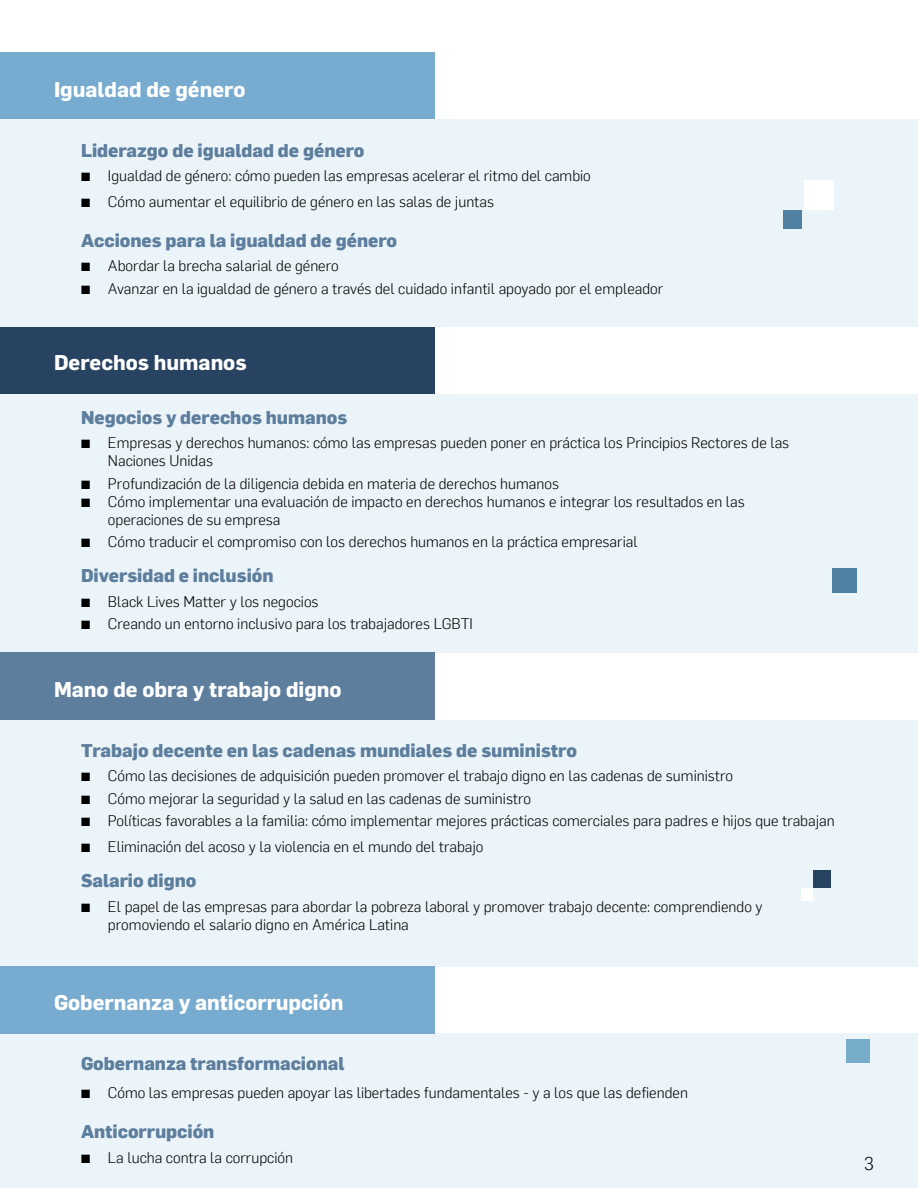
<style>
.page{position:relative;width:918px;height:1188px;background:#fff}
.page>*{position:absolute;margin:0;border:0;box-sizing:border-box;transform-origin:0 0}
.t1{font:700 21px "Flama";color:#fff}
.t2{font:800 18px "Flama";color:#5d7e9d}
.t3{font:300 18px "Flama";color:#000}
.t4{font:300 15px/18px "Flama";color:#000}
.s1{font-weight:400}
</style>
<div class="page">
<div style="left:0;top:720px;width:918px;height:247px;background:#ebf4f9"></div>
<div style="left:0;top:394px;width:918px;height:259px;background:#ebf4f9"></div>
<div style="left:0;top:119px;width:918px;height:208px;background:#ebf4f9"></div>
<div style="left:0;top:52px;width:435px;height:67px;background:#78abd0"></div>
<div style="left:813px;top:870px;width:18px;height:18px;background:#274361"></div>
<div style="left:783px;top:210px;width:18px;height:18px;background:#5181a2"></div>
<div style="left:804px;top:180px;width:29px;height:29px;background:#fff"></div>
<div style="left:0;top:652px;width:435px;height:68px;background:#5d7e9d"></div>
<div style="left:0;top:327px;width:435px;height:67px;background:#274361"></div>
<div style="left:0;top:1034px;width:918px;height:154px;background:#ebf4f9"></div>
<div style="left:0;top:966px;width:435px;height:68px;background:#78abd0"></div>
<div style="left:846px;top:1040px;width:23px;height:23px;background:#76acca"></div>
<div style="left:801px;top:888px;width:12px;height:12px;background:#fff"></div>
<div style="left:832px;top:568px;width:25px;height:24px;background:#5181a2"></div>
<h1 class="t1" style="left:54px;top:75px;width:193px">Igualdad de género</h1>
<p class="t2" style="left:81px;top:137px;width:285px">Liderazgo de igualdad de género</p>
<p class="t4" style="left:81px;top:166px;width:511px">▪ Igualdad de género: cómo pueden las empresas acelerar el ritmo del cambio</p>
<p class="t4" style="left:81px;top:192px;width:415px">▪ Cómo aumentar el equilibrio de género en las salas de juntas</p>
<p class="t2" style="left:81px;top:227px;width:318px">Acciones para la igualdad de género</p>
<p class="t4" style="left:81px;top:256px;width:259px">▪ Abordar la brecha salarial de género</p>
<p class="t4" style="left:81px;top:278px;width:584px">▪ Avanzar en la igualdad de género a través del cuidado infantil apoyado por el empleador</p>
<h1 class="t1" style="left:54px;top:348px;width:194px">Derechos humanos</h1>
<p class="t2" style="left:81px;top:404px;width:268px">Negocios y derechos humanos</p>
<p class="t4" style="left:108px;top:433px;width:683px;text-indent:-27px">▪ Empresas y derechos humanos: cómo las empresas pueden poner en práctica los Principios Rectores de las<br>Naciones Unidas</p>
<p class="t4" style="left:81px;top:473px;width:480px">▪ Profundización de la diligencia debida en materia de derechos humanos</p>
<p class="t4" style="left:108px;top:491px;width:638px;text-indent:-27px">▪ Cómo implementar una evaluación de impacto en derechos humanos e integrar los resultados en las operaciones de su empresa</p>
<p class="t4" style="left:81px;top:532px;width:558px">▪ Cómo traducir el compromiso con los derechos humanos en la práctica empresarial</p>
<p class="t2" style="left:81px;top:562px;width:194px">Diversidad e inclusión</p>
<p class="t4" style="left:81px;top:592px;width:239px">▪ Black Lives Matter y los negocios</p>
<p class="t4" style="left:81px;top:614px;width:394px">▪ Creando un entorno inclusivo para los trabajadores LGBTI</p>
<h1 class="t1" style="left:54px;top:675px;width:289px">Mano de obra y trabajo digno</h1>
<p class="t2" style="left:81px;top:737px;width:497px">Trabajo decente en las cadenas mundiales de suministro</p>
<p class="t4" style="left:81px;top:766px;width:654px"><span class="s1">▪</span> Cómo las decisiones de adquisición pueden promover el trabajo digno en las cadenas de suministro</p>
<p class="t4" style="left:81px;top:788px;width:452px"><span class="s1">▪</span> Cómo mejorar la seguridad y la salud en las cadenas de suministro</p>
<p class="t4" style="left:81px;top:811px;width:755px"><span class="s1">▪</span> Políticas favorables a la familia: cómo implementar mejores prácticas comerciales para padres e hijos que trabajan</p>
<p class="t4" style="left:81px;top:837px;width:404px"><span class="s1">▪</span> Eliminación del acoso y la violencia en el mundo del trabajo</p>
<p class="t2" style="left:81px;top:867px;width:117px">Salario digno</p>
<p class="t4" style="left:108px;top:896px;width:656px;text-indent:-27px">▪ El papel de las empresas para abordar la pobreza laboral y promover trabajo decente: comprendiendo y promoviendo el salario digno en América Latina</p>
<h1 class="t1" style="left:54px;top:987px;width:291px">Gobernanza y anticorrupción</h1>
<p class="t2" style="left:81px;top:1051px;width:265px">Gobernanza transformacional</p>
<p class="t4" style="left:81px;top:1083px;width:609px">▪ Cómo las empresas pueden apoyar las libertades fundamentales - y a los que las defienden</p>
<p class="t2" style="left:81px;top:1118px;width:135px">Anticorrupción</p>
<p class="t4" style="left:81px;top:1147px;width:214px">▪ La lucha contra la corrupción</p>
<p class="t3" style="left:864px;top:1151px;width:11px">3</p>
</div>
